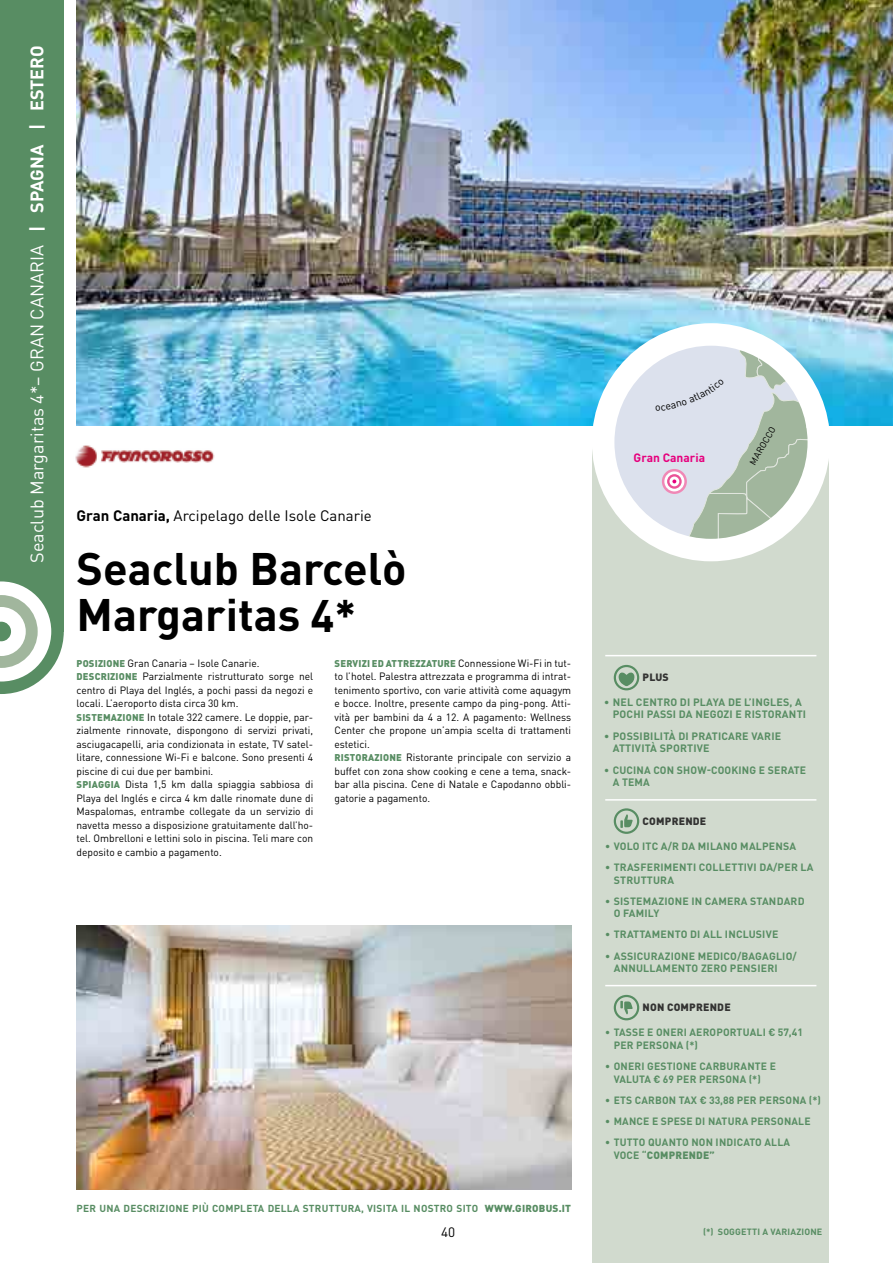
<style>
.page{position:relative;width:893px;height:1263px;background:#fff}
.page>*{position:absolute;margin:0;border:0;box-sizing:border-box;transform-origin:0 0}
.t1{font:700 45px/46.5px "DIN Pro";color:#000}
.t2{font:18px "DIN Pro";color:#fff}
.t3{font:700 18px "DIN Pro";color:#fff}
.t4{font:15px "DIN Pro";color:#000}
.t5{font:13.5px "DIN Pro";color:#000}
.t6{font:700 12px "DIN Pro";color:#e6007d}
.t7{font:700 10.65px/12.8px "DIN Pro";letter-spacing:.02em;color:#588d63}
.t8{font:10.5px/13.5px "DIN Pro";color:#000}
.t9{font:700 10.5px/12.6px "DIN Pro";letter-spacing:.02em;color:#588d63}
.t10{font:900 10.5px "DIN Pro";letter-spacing:.02em;color:#333332}
.t11{font:700 10.05px "DIN Pro";letter-spacing:.025em;color:#588d63}
.t12{font:700 9px "DIN Pro";letter-spacing:.02em;color:#588d63}
.t13{font:9px "DIN Pro";color:#000}
.s1{font-weight:700}
.s2{font-weight:900;font-size:9.75px;color:#588d63}
.s3{font-weight:900}
</style>
<div class="page">
<img style="left:77px;top:0;width:816px;height:425px">
<div style="left:592px;top:446px;width:237px;height:817px;background:#d1dace"></div>
<svg style="left:614px;top:808px;width:25px;height:26px"></svg>
<svg style="left:616px;top:810px;width:21px;height:22px"></svg>
<svg style="left:620px;top:814px;width:13px;height:14px"></svg>
<hr style="left:605px;top:799px;width:211px;height:2px;background:#fff">
<svg style="left:614px;top:995px;width:25px;height:25px"></svg>
<div style="left:616px;top:997px;width:21px;height:21px;background:#d1dace;border-radius:50%"></div>
<svg style="left:620px;top:1001px;width:13px;height:13px"></svg>
<hr style="left:605px;top:985px;width:211px;height:1px;background:#fff">
<svg style="left:614px;top:665px;width:25px;height:25px"></svg>
<div style="left:616px;top:667px;width:21px;height:21px;background:#d1dace;border-radius:50%"></div>
<svg style="left:619px;top:672px;width:16px;height:15px"></svg>
<hr style="left:605px;top:655px;width:211px;height:1px;background:#fff">
<img style="left:77px;top:926px;width:494px;height:263px">
<svg style="left:603px;top:334px;width:216px;height:216px;background:#e4e8f1"></svg>
<div style="left:592px;top:323px;width:238px;height:238px;border:22px solid #fff;border-radius:50%"></div>
<img style="left:75px;top:445px;width:140px;height:23px">
<div style="left:0;top:0;width:64px;height:631px;background:#588d63"></div>
<svg style="left:0;top:581px;width:64px;height:113px"></svg>
<svg style="left:656px;top:334px;width:163px;height:216px"></svg>
<h2 class="t3" style="left:22px;top:130px;width:86px;rotate:-90deg">| ESTERO</h2>
<h2 class="t2" style="left:23px;top:563px;width:420px;rotate:-90deg">Seaclub Margaritas 4*– GRAN CANARIA <span class="s1">| SPAGNA</span></h2>
<h3 class="t4" style="left:77px;top:504px;width:297px"><span class="s1">Gran Canaria,</span> Arcipelago delle Isole Canarie</h3>
<h1 class="t1" style="left:77px;top:540px;width:331px">Seaclub Barcelò<br>Margaritas 4*</h1>
<p class="t8" style="left:77px;top:655px;width:238px"><span class="s2">POSIZIONE</span> Gran Canaria – Isole Canarie.<br><span class="s2">DESCRIZIONE</span> Parzialmente ristrutturato sorge nel centro di Playa del Inglés, a pochi passi da negozi e locali. L’aeroporto dista circa 30 km.<br><span class="s2">SISTEMAZIONE</span> In totale 322 camere. Le doppie, par&shy;zialmente rinnovate, dispongono di servizi privati, asciugacapelli, aria condizionata in estate, TV satel&shy;litare, connessione Wi-Fi e balcone. Sono presenti 4 piscine di cui due per bambini.<br><span class="s2">SPIAGGIA</span> Dista 1,5 km dalla spiaggia sabbiosa di Playa del Inglés e circa 4 km dalle rinomate dune di Maspalomas, entrambe collegate da un servizio di navetta messo a disposizione gratuitamente dall’ho&shy;tel. Ombrelloni e lettini solo in piscina. Teli mare con deposito e cambio a pagamento.</p>
<p class="t8" style="left:334px;top:655px;width:238px"><span class="s2">SERVIZI ED ATTREZZATURE</span> Connessione Wi-Fi in tut&shy;to l’hotel. Palestra attrezzata e programma di intrat&shy;tenimento sportivo, con varie attività come aquagym e bocce. Inoltre, presente campo da ping-pong. Atti&shy;vità per bambini da 4 a 12. A pagamento: Wellness Center che propone un’ampia scelta di trattamenti estetici.<br><span class="s2">RISTORAZIONE</span> Ristorante principale con servizio a buffet con zona show cooking e cene a tema, snack&shy;bar alla piscina. Cene di Natale e Capodanno obbli&shy;gatorie a pagamento.</p>
<p class="t11" style="left:77px;top:1200px;width:496px">PER UNA DESCRIZIONE PIÙ COMPLETA DELLA STRUTTURA, VISITA IL NOSTRO SITO <span class="s3">WWW.GIROBUS.IT</span></p>
<p class="t5" style="left:441px;top:1222px;width:16px">40</p>
<p class="t6" style="left:634px;top:447px;width:73px">Gran Canaria</p>
<p class="t13" style="left:746px;top:460px;width:44px;rotate:-60deg">MAROCCO</p>
<p class="t10" style="left:643px;top:668px;width:28px">PLUS</p>
<p class="t7" style="left:613px;top:694px;width:195px;text-indent:-9px">• NEL CENTRO DI PLAYA DE L’INGLES, A<br>POCHI PASSI DA NEGOZI E RISTORANTI</p>
<p class="t7" style="left:613px;top:728px;width:170px;text-indent:-9px">• POSSIBILITÀ DI PRATICARE VARIE<br>ATTIVITÀ SPORTIVE</p>
<p class="t7" style="left:613px;top:762px;width:195px;text-indent:-9px">• CUCINA CON SHOW-COOKING E SERATE<br>A TEMA</p>
<p class="t10" style="left:643px;top:812px;width:65px">COMPRENDE</p>
<p class="t9" style="left:605px;top:838px;width:193px">• VOLO ITC A/R DA MILANO MALPENSA</p>
<p class="t9" style="left:614px;top:860px;width:201px;text-indent:-9px">• TRASFERIMENTI COLLETTIVI DA/PER LA<br>STRUTTURA</p>
<p class="t9" style="left:614px;top:893px;width:192px;text-indent:-9px">• SISTEMAZIONE IN CAMERA STANDARD<br>O FAMILY</p>
<p class="t9" style="left:605px;top:927px;width:175px">• TRATTAMENTO DI ALL INCLUSIVE</p>
<p class="t9" style="left:614px;top:948px;width:185px;text-indent:-9px">• ASSICURAZIONE MEDICO/BAGAGLIO/<br>ANNULLAMENTO ZERO PENSIERI</p>
<p class="t10" style="left:643px;top:998px;width:90px">NON COMPRENDE</p>
<p class="t9" style="left:614px;top:1025px;width:191px;text-indent:-8px">• TASSE E ONERI AEROPORTUALI € 57,41<br>PER PERSONA (*)</p>
<p class="t9" style="left:614px;top:1059px;width:164px;text-indent:-8px">• ONERI GESTIONE CARBURANTE E<br>VALUTA € 69 PER PERSONA (*)</p>
<p class="t9" style="left:605px;top:1092px;width:217px">• ETS CARBON TAX € 33,88 PER PERSONA (*)</p>
<p class="t9" style="left:605px;top:1113px;width:207px">• MANCE E SPESE DI NATURA PERSONALE</p>
<p class="t9" style="left:614px;top:1134px;width:178px;text-indent:-8px">• TUTTO QUANTO NON INDICATO ALLA<br>VOCE “<span class="s3">COMPRENDE”</span></p>
<p class="t12" style="left:703px;top:1224px;width:121px">(*) SOGGETTI A VARIAZIONE</p>
</div>
